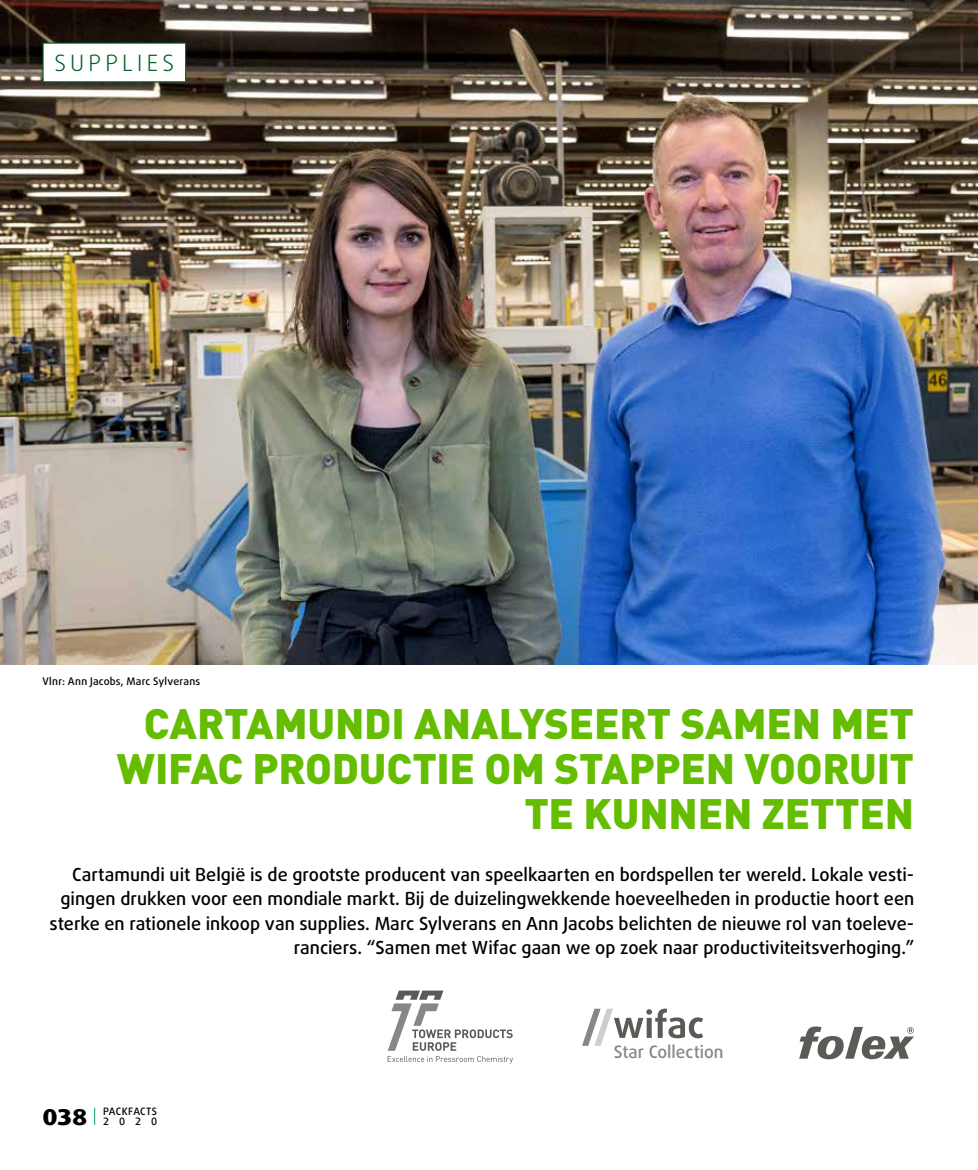
<style>
.page{position:relative;width:978px;height:1170px;background:#fff}
.page>*{position:absolute;margin:0;border:0;box-sizing:border-box;transform-origin:0 0}
.t1{font:900 42px/45px "DIN";letter-spacing:-.005em;color:#64bd00;text-align:right}
.t2{font:800 22.8px "Dax Wide";color:#000}
.t3{font:300 22.5px "Daxline Pro";letter-spacing:.19em;color:#006026}
.t4{font:500 18px/24.3px "Daxline Pro";color:#000;text-align:right}
.t5{font:500 17.25px "Daxline Pro";color:#888785}
.t6{font:500 10.5px "Daxline Pro";letter-spacing:.02em;color:#000}
.t7{font:500 10.2px/9.6px "Daxline Pro";letter-spacing:.045em;color:#000}
</style>
<div class="page">
<img style="left:0;top:0;width:978px;height:664px">
<svg style="left:94px;top:1107px;width:1px;height:17px"></svg>
<div style="left:43px;top:43px;width:143px;height:39px;background:#fff"></div>
<svg style="left:582px;top:1008px;width:121px;height:37px"></svg>
<svg style="left:799px;top:1026px;width:115px;height:33px"></svg>
<svg style="left:388px;top:990px;width:125px;height:73px"></svg>
<p class="t3" style="left:54px;top:48px;width:121px">SUPPLIES</p>
<p class="t6" style="left:43px;top:674px;width:159px">Vlnr: Ann Jacobs, Marc Sylverans</p>
<h1 class="t1" style="left:117px;top:699px;width:799px">CARTAMUNDI ANALYSEERT SAMEN MET<br>WIFAC PRODUCTIE OM STAPPEN VOORUIT<br>TE KUNNEN ZETTEN</h1>
<p class="t4" style="left:50px;top:862px;width:866px">Cartamundi uit België is de grootste producent van speelkaarten en bordspellen ter wereld. Lokale vesti&shy;gingen drukken voor een mondiale markt. Bij de duizelingwekkende hoeveelheden in productie hoort een sterke en rationele inkoop van supplies. Marc Sylverans en Ann Jacobs belichten de nieuwe rol van toeleve&shy;ranciers. “Samen met Wifac gaan we op zoek naar productiviteitsverhoging.”</p>
<p class="t2" style="left:43px;top:1103px;width:46px">038</p>
<p class="t7" style="left:103px;top:1106px;width:56px">PACKFACTS<br>2020</p>
<p class="t5" style="left:614px;top:1040px;width:111px">Star Collection</p>
</div>
